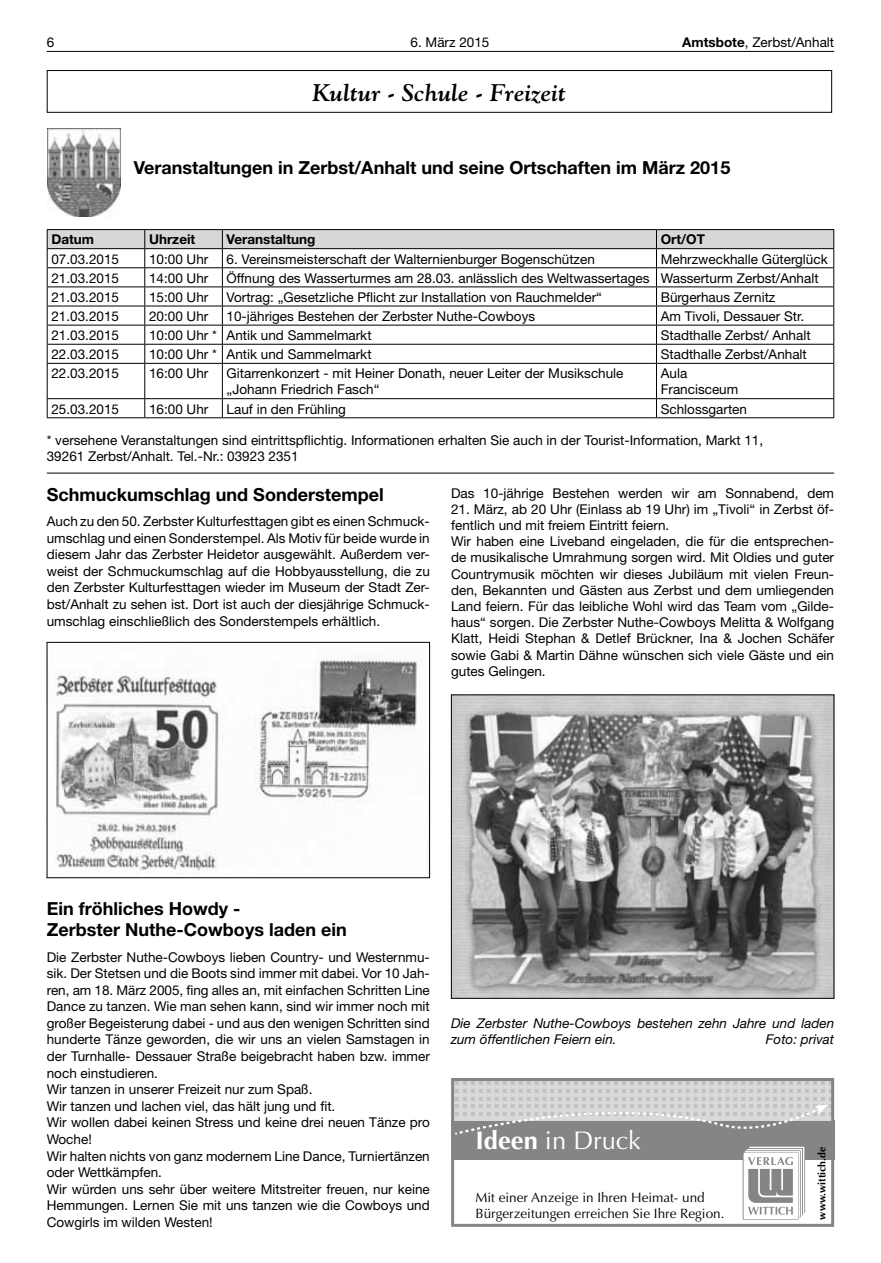
<style>
.page{position:relative;width:881px;height:1263px;background:#fff}
.page>*{position:absolute;margin:0;border:0;box-sizing:border-box;transform-origin:0 0}
.t1{font:25.5px "Optima LT";color:#fff}
.t2{font:24px "Goudy Bold Italic Os F";color:#000}
.t3{font:700 18px/22px "Helvetica Neue LT";color:#000}
.t4{font:13.5px/16.6px "Helvetica Neue LT";color:#000}
.t5{font:italic 13.5px/16.2px "Helvetica Neue LT";color:#000}
.t6{font:13.5px/16.2px "Optima LT";color:#000}
.t7{font:700 13.5px "Helvetica Neue LT";color:#000}
.t8{font:700 10.5px "Optima LT";color:#000}
.s1{font-weight:700}
</style>
<div class="page">
<hr style="left:47px;top:51px;width:786px;height:1px;background:#000">
<hr style="left:47px;top:229px;width:98px;height:1px;background:#000">
<hr style="left:145px;top:229px;width:77px;height:1px;background:#000">
<hr style="left:222px;top:229px;width:434px;height:1px;background:#000">
<hr style="left:656px;top:229px;width:177px;height:1px;background:#000">
<svg style="left:47px;top:230px;width:787px;height:133px"></svg>
<hr style="left:47px;top:363px;width:98px;height:1px;background:#000">
<hr style="left:47px;top:364px;width:1px;height:34px;background:#000">
<hr style="left:145px;top:363px;width:77px;height:1px;background:#000">
<hr style="left:144px;top:364px;width:1px;height:34px;background:#000">
<hr style="left:222px;top:363px;width:434px;height:1px;background:#000">
<hr style="left:222px;top:364px;width:1px;height:34px;background:#000">
<hr style="left:656px;top:363px;width:177px;height:1px;background:#000">
<hr style="left:655px;top:364px;width:1px;height:34px;background:#000">
<hr style="left:833px;top:364px;width:1px;height:34px;background:#000">
<hr style="left:47px;top:398px;width:98px;height:1px;background:#000">
<svg style="left:47px;top:399px;width:1px;height:18px"></svg>
<hr style="left:145px;top:398px;width:77px;height:1px;background:#000">
<svg style="left:144px;top:399px;width:1px;height:18px"></svg>
<hr style="left:222px;top:398px;width:434px;height:1px;background:#000">
<svg style="left:222px;top:399px;width:1px;height:18px"></svg>
<hr style="left:656px;top:398px;width:177px;height:1px;background:#000">
<svg style="left:833px;top:399px;width:1px;height:18px"></svg>
<hr style="left:47px;top:417px;width:98px;height:1px;background:#000">
<hr style="left:145px;top:417px;width:77px;height:1px;background:#000">
<hr style="left:222px;top:417px;width:434px;height:1px;background:#000">
<hr style="left:656px;top:417px;width:177px;height:1px;background:#000">
<div style="left:47px;top:70px;width:784px;height:43px;border:1px solid #000"></div>
<img style="left:48px;top:129px;width:73px;height:88px">
<hr style="left:47px;top:473px;width:786px;height:1px;background:#000">
<img style="left:55px;top:660px;width:362px;height:215px">
<div style="left:47px;top:642px;width:382px;height:236px;border:1px solid #000"></div>
<img style="left:453px;top:697px;width:378px;height:299px">
<div style="left:451px;top:1120px;width:382px;height:39px;background:#848584"></div>
<svg style="left:455px;top:1082px;width:374px;height:53px"></svg>
<svg style="left:742px;top:1146px;width:62px;height:73px"></svg>
<div style="left:451px;top:1078px;width:382px;height:149px;border:3px solid #848584"></div>
<p class="t4" style="left:47px;top:33px;width:9px">6</p>
<p class="t4" style="left:410px;top:33px;width:80px">6. März 2015</p>
<p class="t4" style="left:682px;top:33px;width:153px"><span class="s1">Amtsbote</span>, Zerbst/Anhalt</p>
<h2 class="t2" style="left:312px;top:77px;width:255px">Kultur - Schule - Freizeit</h2>
<h3 class="t3" style="left:134px;top:156px;width:598px">Veranstaltungen in Zerbst/Anhalt und seine Ortschaften im März 2015</h3>
<p class="t7" style="left:51px;top:231px;width:44px">Datum</p>
<p class="t7" style="left:149px;top:231px;width:48px">Uhrzeit</p>
<p class="t7" style="left:226px;top:231px;width:90px">Veranstaltung</p>
<p class="t7" style="left:660px;top:231px;width:46px">Ort/OT</p>
<p class="t4" style="left:51px;top:250px;width:69px">07.03.2015</p>
<p class="t4" style="left:149px;top:250px;width:61px">10:00 Uhr</p>
<p class="t4" style="left:226px;top:250px;width:369px">6. Vereinsmeisterschaft der Walternienburger Bogenschützen</p>
<p class="t4" style="left:660px;top:250px;width:168px">Mehrzweckhalle Güterglück</p>
<p class="t4" style="left:51px;top:269px;width:69px">21.03.2015</p>
<p class="t4" style="left:149px;top:269px;width:61px">14:00 Uhr</p>
<p class="t4" style="left:226px;top:269px;width:593px">Öffnung des Wasserturmes am 28.03. anlässlich des Weltwassertages Wasserturm Zerbst/Anhalt</p>
<p class="t4" style="left:51px;top:288px;width:69px">21.03.2015</p>
<p class="t4" style="left:149px;top:288px;width:61px">15:00 Uhr</p>
<p class="t4" style="left:226px;top:288px;width:377px">Vortrag: „Gesetzliche Pflicht zur Installation von Rauchmelder“</p>
<p class="t4" style="left:660px;top:288px;width:116px">Bürgerhaus Zernitz</p>
<p class="t4" style="left:51px;top:308px;width:69px">21.03.2015</p>
<p class="t4" style="left:149px;top:308px;width:61px">20:00 Uhr</p>
<p class="t4" style="left:226px;top:308px;width:310px">10-jähriges Bestehen der Zerbster Nuthe-Cowboys</p>
<p class="t4" style="left:660px;top:308px;width:145px">Am Tivoli, Dessauer Str.</p>
<p class="t4" style="left:51px;top:327px;width:69px">21.03.2015</p>
<p class="t4" style="left:149px;top:327px;width:224px">10:00 Uhr * Antik und Sammelmarkt</p>
<p class="t4" style="left:660px;top:327px;width:151px">Stadthalle Zerbst/ Anhalt</p>
<p class="t4" style="left:51px;top:346px;width:69px">22.03.2015</p>
<p class="t4" style="left:149px;top:346px;width:224px">10:00 Uhr * Antik und Sammelmarkt</p>
<p class="t4" style="left:660px;top:346px;width:148px">Stadthalle Zerbst/Anhalt</p>
<p class="t4" style="left:51px;top:365px;width:69px">22.03.2015</p>
<p class="t4" style="left:149px;top:365px;width:61px">16:00 Uhr</p>
<p class="t4" style="left:226px;top:365px;width:398px;line-height:16.2px">Gitarrenkonzert - mit Heiner Donath, neuer Leiter der Musikschule „Johann Friedrich Fasch“</p>
<p class="t4" style="left:660px;top:365px;width:79px;line-height:16.2px">Aula<br>Francisceum</p>
<p class="t4" style="left:51px;top:400px;width:69px">25.03.2015</p>
<p class="t4" style="left:149px;top:400px;width:61px">16:00 Uhr</p>
<p class="t4" style="left:226px;top:400px;width:121px">Lauf in den Frühling</p>
<p class="t4" style="left:660px;top:400px;width:88px">Schlossgarten</p>
<p class="t4" style="left:47px;top:431px;width:717px;line-height:16.2px">* versehene Veranstaltungen sind eintrittspflichtig. Informationen erhalten Sie auch in der Tourist-Information, Markt 11,<br>39261 Zerbst/Anhalt. Tel.-Nr.: 03923 2351</p>
<h3 class="t3" style="left:47px;top:483px;width:338px">Schmuckumschlag und Sonderstempel</h3>
<p class="t4" style="left:47px;top:513px;width:384px;text-align:justify">Auch zu den 50. Zerbster Kulturfesttagen gibt es einen Schmuck&shy;umschlag und einen Sonderstempel. Als Motiv für beide wurde in diesem Jahr das Zerbster Heidetor ausgewählt. Außerdem ver&shy;weist der Schmuckumschlag auf die Hobbyausstellung, die zu den Zerbster Kulturfesttagen wieder im Museum der Stadt Zer&shy;bst/Anhalt zu sehen ist. Dort ist auch der diesjährige Schmuck&shy;umschlag einschließlich des Sonderstempels erhältlich.</p>
<p class="t4" style="left:451px;top:484px;width:384px">Das 10-jährige Bestehen werden wir am Sonnabend, dem</p>
<p class="t4" style="left:451px;top:501px;width:384px;line-height:16.2px">21. März, ab 20 Uhr (Einlass ab 19 Uhr) im „Tivoli“ in Zerbst öf&shy;fentlich und mit freiem Eintritt feiern.<br>Wir haben eine Liveband eingeladen, die für die entsprechen&shy;de musikalische Umrahmung sorgen wird. Mit Oldies und guter Countrymusik möchten wir dieses Jubiläum mit vielen Freun&shy;den, Bekannten und Gästen aus Zerbst und dem umliegenden Land feiern. Für das leibliche Wohl wird das Team vom „Gilde&shy;haus“ sorgen. Die Zerbster Nuthe-Cowboys Melitta &amp; Wolfgang Klatt, Heidi Stephan &amp; Detlef Brückner, Ina &amp; Jochen Schäfer sowie Gabi &amp; Martin Dähne wünschen sich viele Gäste und ein gutes Gelingen.</p>
<h3 class="t3" style="left:47px;top:897px;width:301px">Ein fröhliches Howdy -<br>Zerbster Nuthe-Cowboys laden ein</h3>
<p class="t4" style="left:47px;top:948px;width:384px">Die Zerbster Nuthe-Cowboys lieben Country- und Westernmu&shy;sik. Der Stetsen und die Boots sind immer mit dabei. Vor 10 Jah&shy;ren, am 18. März 2005, fing alles an, mit einfachen Schritten Line Dance zu tanzen. Wie man sehen kann, sind wir immer noch mit großer Begeisterung dabei - und aus den wenigen Schritten sind hunderte Tänze geworden, die wir uns an vielen Samstagen in der Turnhalle- Dessauer Straße beigebracht haben bzw. immer noch einstudieren.<br>Wir tanzen in unserer Freizeit nur zum Spaß.<br>Wir tanzen und lachen viel, das hält jung und fit.<br>Wir wollen dabei keinen Stress und keine drei neuen Tänze pro Woche!<br>Wir halten nichts von ganz modernem Line Dance, Turniertänzen oder Wettkämpfen.<br>Wir würden uns sehr über weitere Mitstreiter freuen, nur keine Hemmungen. Lernen Sie mit uns tanzen wie die Cowboys und Cowgirls im wilden Westen!</p>
<p class="t5" style="left:451px;top:1014px;width:384px">Die Zerbster Nuthe-Cowboys bestehen zehn Jahre und laden zum öffentlichen Feiern ein.</p>
<p class="t5" style="left:765px;top:1031px;width:70px">Foto: privat</p>
<h1 class="t1" style="left:475px;top:1125px;width:167px"><span class="s1">Ideen</span> in Druck</h1>
<p class="t6" style="left:475px;top:1189px;width:250px">Mit einer Anzeige in Ihren Heimat- und<br>Bürgerzeitungen erreichen Sie Ihre Region.</p>
<p class="t8" style="left:815px;top:1219px;width:74px;rotate:-90deg">www.wittich.de</p>
</div>
